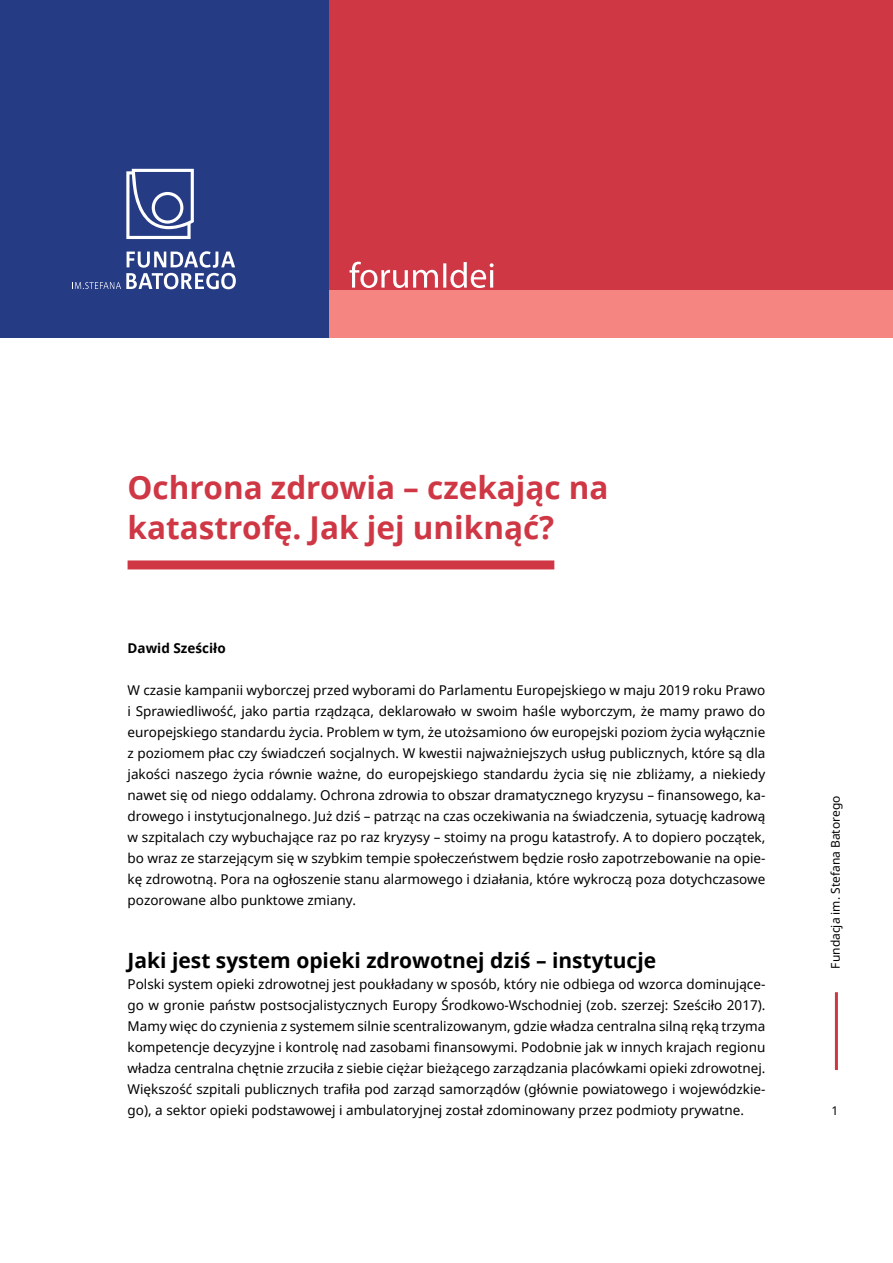
<style>
.page{position:relative;width:893px;height:1263px;background:#fff}
.page>*{position:absolute;margin:0;border:0;box-sizing:border-box;transform-origin:0 0}
.t1{font:700 31.5px/40.5px "Noto Sans";color:#cf3745}
.t2{font:700 21px "Noto Sans";color:#000}
.t3{font:13.5px/21px "Noto Sans";color:#000;text-align:justify}
.t4{font:700 13.5px "Noto Sans";color:#000}
.t5{font:12px "Noto Sans";color:#000}
</style>
<div class="page">
<hr style="left:835px;top:992px;width:3px;height:78px;background:#cf3745">
<div style="left:0;top:195px;width:893px;height:143px;background:#f48580"></div>
<div style="left:0;top:0;width:893px;height:289px;background:#cf3745"></div>
<div style="left:128px;top:560px;width:426px;height:9px;background:#cf3745"></div>
<div style="left:0;top:0;width:328px;height:338px;background:#253b83"></div>
<svg style="left:72px;top:251px;width:164px;height:38px"></svg>
<svg style="left:126px;top:169px;width:68px;height:70px"></svg>
<svg style="left:350px;top:262px;width:144px;height:26px"></svg>
<h1 class="t1" style="left:128px;top:466px;width:483px">Ochrona zdrowia – czekając na katastrofę. Jak jej uniknąć?</h1>
<p class="t4" style="left:128px;top:638px;width:100px">Dawid Sześciło</p>
<p class="t3" style="left:128px;top:679px;width:639px">W czasie kampanii wyborczej przed wyborami do Parlamentu Europejskiego w maju 2019 roku Prawo i Sprawiedliwość, jako partia rządząca, deklarowało w swoim haśle wyborczym, że mamy prawo do europejskiego standardu życia. Problem w tym, że utożsamiono ów europejski poziom życia wyłącznie z poziomem płac czy świadczeń socjalnych. W kwestii najważniejszych usług publicznych, które są dla jakości naszego życia równie ważne, do europejskiego standardu życia się nie zbliżamy, a niekiedy nawet się od niego oddalamy. Ochrona zdrowia to obszar dramatycznego kryzysu – finansowego, ka&shy;drowego i instytucjonalnego. Już dziś – patrząc na czas oczekiwania na świadczenia, sytuację kadrową w szpitalach czy wybuchające raz po raz kryzysy – stoimy na progu katastrofy. A to dopiero początek, bo wraz ze starzejącym się w szybkim tempie społeczeństwem będzie rosło zapotrzebowanie na opie&shy;kę zdrowotną. Pora na ogłoszenie stanu alarmowego i działania, które wykroczą poza dotychczasowe pozorowane albo punktowe zmiany.</p>
<h2 class="t2" style="left:128px;top:945px;width:530px">Jaki jest system opieki zdrowotnej dziś – instytucje</h2>
<p class="t3" style="left:128px;top:973px;width:639px">Polski system opieki zdrowotnej jest poukładany w sposób, który nie odbiega od wzorca dominujące&shy;go w gronie państw postsocjalistycznych Europy Środkowo-Wschodniej (zob. szerzej: Sześciło 2017).<br>Mamy więc do czynienia z systemem silnie scentralizowanym, gdzie władza centralna silną ręką trzyma kompetencje decyzyjne i kontrolę nad zasobami finansowymi. Podobnie jak w innych krajach regionu władza centralna chętnie zrzuciła z siebie ciężar bieżącego zarządzania placówkami opieki zdrowotnej.<br>Większość szpitali publicznych trafiła pod zarząd samorządów (głównie powiatowego i wojewódzkie&shy;go), a sektor opieki podstawowej i ambulatoryjnej został zdominowany przez podmioty prywatne.</p>
<p class="t5" style="left:827px;top:968px;width:174px;rotate:-90deg">Fundacja im. Stefana Batorego</p>
<p class="t5" style="left:831px;top:1102px;width:8px">1</p>
</div>
